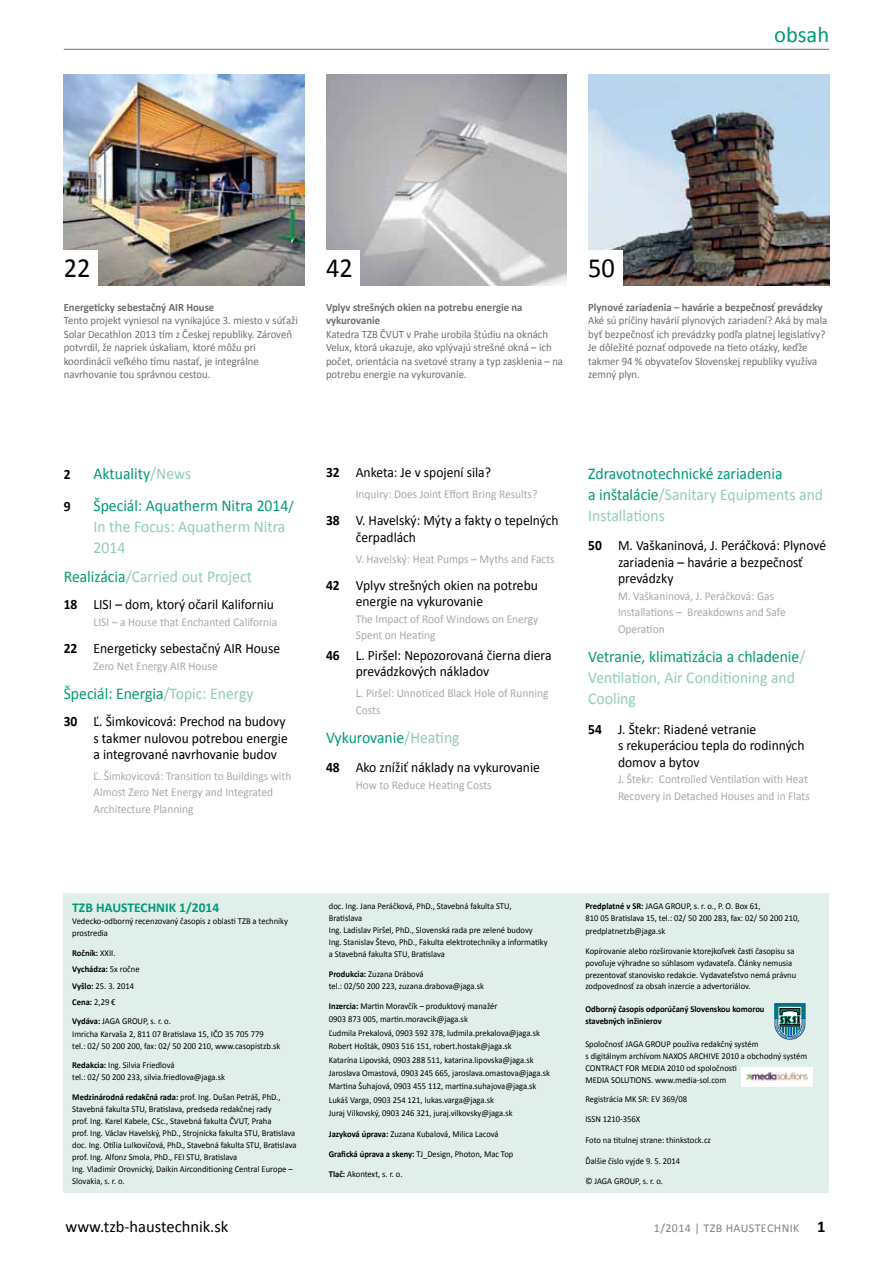
<style>
.page{position:relative;width:893px;height:1263px;background:#fff}
.page>*{position:absolute;margin:0;border:0;box-sizing:border-box;transform-origin:0 0}
.t1{font:27.75px "Calibri";color:#000;scale:.95 1}
.t2{font:22.5px "Calibri";color:#009a74}
.t3{font:16.5px/21px "Calibri";color:#92cbbb;scale:.95 1}
.t4{font:16.5px/21px "Calibri";color:#009a74;scale:.95 1}
.t5{font:16.5px "Calibri";color:#000}
.t6{font:14.25px/16.5px "Calibri";color:#000;scale:.95 1}
.t7{font:700 14.25px "Calibri";color:#000;scale:.95 1}
.t8{font:700 13.5px "Calibri";color:#009a74}
.t9{font:12px/16.5px "Calibri";color:#a7a9ac;scale:.95 1}
.t10{font:12px "Calibri";letter-spacing:.035em;color:#808285}
.t11{font:11.25px/13.5px "Calibri";color:#6d6e71;scale:.95 1}
.t12{font:700 11.25px/13.5px "Calibri";color:#6d6e71;scale:.95 1}
.t13{font:9px/12px "Calibri";color:#000;scale:.95 1}
.t14{font:700 9px/16.4px "Calibri";color:#000;scale:.95 1}
.s1{color:#92cbbb}
.s2{color:#009a74}
.s3{font-size:14.25px;color:#009a74}
.s4{font-weight:700}
.s5{font-weight:400}
.s6{font-weight:700;font-size:16.5px;color:#000}
</style>
<div class="page">
<hr style="left:64px;top:49px;width:765px;height:1px;background:#6d6e71">
<img style="left:588px;top:74px;width:241px;height:211px">
<img style="left:326px;top:74px;width:241px;height:211px">
<img style="left:64px;top:74px;width:241px;height:211px">
<div style="left:64px;top:893px;width:765px;height:300px;background:#e0efea"></div>
<div style="left:60px;top:251px;width:38px;height:38px;background:#fff"></div>
<div style="left:322px;top:251px;width:38px;height:38px;background:#fff"></div>
<div style="left:584px;top:251px;width:38px;height:38px;background:#fff"></div>
<img style="left:741px;top:1067px;width:72px;height:19px">
<svg style="left:775px;top:1003px;width:30px;height:36px"></svg>
<h2 class="t2" style="left:774px;top:21px;width:56px">obsah</h2>
<h1 class="t1" style="left:64px;top:250px;width:30px">22</h1>
<h1 class="t1" style="left:326px;top:250px;width:30px">42</h1>
<h1 class="t1" style="left:588px;top:250px;width:30px">50</h1>
<p class="t12" style="left:326px;top:300px;width:208px">Vplyv strešných okien na potrebu energie na vykurovanie</p>
<p class="t11" style="left:326px;top:327px;width:251px">Katedra TZB ČVUT v Prahe urobila štúdiu na oknách Velux, ktorá ukazuje, ako vplývajú strešné okná – ich počet, orientácia na svetové strany a typ zasklenia – na potrebu energie na vykurovanie.</p>
<p class="t12" style="left:588px;top:300px;width:248px">Plynové zariadenia – havárie a bezpečnosť prevádzky</p>
<p class="t11" style="left:588px;top:313px;width:253px">Aké sú príčiny havárií plynových zariadení? Aká by mala byť bezpečnosť ich prevádzky podľa platnej legislatívy?<br>Je dôležité poznať odpovede na tieto otázky, keďže takmer 94 % obyvateľov Slovenskej republiky využíva zemný plyn.</p>
<p class="t12" style="left:64px;top:300px;width:160px">Energeticky sebestačný AIR House</p>
<p class="t11" style="left:64px;top:313px;width:248px">Tento projekt vyniesol na vynikajúce 3. miesto v súťaži Solar Decathlon 2013 tím z Českej republiky. Zároveň potvrdil, že napriek úskaliam, ktoré môžu pri koordinácii veľkého tímu nastať, je integrálne navrhovanie tou správnou cestou.</p>
<h3 class="t7" style="left:64px;top:465px;width:9px">2</h3>
<h3 class="t4" style="left:94px;top:462px;width:104px">Aktuality<span class="s1">/News</span></h3>
<h3 class="t7" style="left:64px;top:497px;width:9px">9</h3>
<h3 class="t3" style="left:94px;top:494px;width:212px"><span class="s2">Špeciál: Aquatherm Nitra 2014</span><span class="s3">/<br></span>In the Focus: Aquatherm Nitra<br>2014</h3>
<h3 class="t3" style="left:64px;top:565px;width:200px"><span class="s2">Realizácia</span>/Carried out Project</h3>
<h3 class="t6" style="left:64px;top:596px;width:223px"><span class="s4">18</span> LISI – dom, ktorý očaril Kaliforniu</h3>
<h3 class="t9" style="left:94px;top:613px;width:195px">LISI – a House that Enchanted California</h3>
<h3 class="t6" style="left:64px;top:639px;width:229px"><span class="s4">22</span> Energeticky sebestačný AIR House</h3>
<h3 class="t9" style="left:94px;top:657px;width:132px">Zero Net Energy AIR House</h3>
<h3 class="t4" style="left:64px;top:682px;width:201px">Špeciál: Energia<span class="s1">/Topic: Energy</span></h3>
<h3 class="t6" style="left:94px;top:712px;width:206px;text-indent:-30px"><span class="s4">30</span> Ľ. Šimkovicová: Prechod na budovy s takmer nulovou potrebou energie a integrované navrhovanie budov</h3>
<h3 class="t9" style="left:94px;top:767px;width:210px">Ľ. Šimkovicová: Transition to Buildings with<br>Almost Zero Net Energy and Integrated<br>Architecture Planning</h3>
<h3 class="t6" style="left:326px;top:464px;width:175px"><span class="s4">32</span> Anketa: Je v spojení sila?</h3>
<h3 class="t9" style="left:356px;top:485px;width:193px">Inquiry: Does Joint Effort Bring Results?</h3>
<h3 class="t6" style="left:356px;top:512px;width:215px;text-indent:-30px"><span class="s4">38</span> V. Havelský: Mýty a fakty o tepelných čerpadlách</h3>
<h3 class="t9" style="left:356px;top:550px;width:211px">V. Havelský: Heat Pumps – Myths and Facts</h3>
<h3 class="t6" style="left:356px;top:576px;width:193px;text-indent:-30px"><span class="s4">42</span> Vplyv strešných okien na potrebu energie na vykurovanie</h3>
<h3 class="t9" style="left:356px;top:610px;width:194px">The Impact of Roof Windows on Energy<br>Spent on Heating</h3>
<h3 class="t6" style="left:356px;top:646px;width:208px;text-indent:-30px"><span class="s4">46</span> L. Piršel: Nepozorovaná čierna diera prevádzkových nákladov</h3>
<h3 class="t9" style="left:356px;top:684px;width:204px">L. Piršel: Unnoticed Black Hole of Running<br>Costs</h3>
<h3 class="t4" style="left:326px;top:726px;width:142px">Vykurovanie<span class="s1">/Heating</span></h3>
<h3 class="t6" style="left:326px;top:759px;width:227px"><span class="s4">48</span> Ako znížiť náklady na vykurovanie</h3>
<h3 class="t9" style="left:356px;top:776px;width:145px">How to Reduce Heating Costs</h3>
<h3 class="t4" style="left:588px;top:462px;width:249px">Zdravotnotechnické zariadenia<br>a inštalácie<span class="s1">/Sanitary Equipments and<br>Installations</span></h3>
<h3 class="t6" style="left:618px;top:537px;width:221px;text-indent:-30px"><span class="s4">50</span> M. Vaškaninová, J. Peráčková: Plynové zariadenia – havárie a bezpečnosť prevádzky</h3>
<h3 class="t9" style="left:618px;top:587px;width:178px">M. Vaškaninová, J. Peráčková: Gas<br>Installations – Breakdowns and Safe<br>Operation</h3>
<h3 class="t3" style="left:588px;top:646px;width:230px"><span class="s2">Vetranie, klimatizácia a chladenie</span>/<br>Ventilation, Air Conditioning and<br>Cooling</h3>
<h3 class="t6" style="left:618px;top:720px;width:198px;text-indent:-30px"><span class="s4">54</span> J. Štekr: Riadené vetranie<br>s rekuperáciou tepla do rodinných domov a bytov</h3>
<h3 class="t9" style="left:618px;top:770px;width:203px">J. Štekr: Controlled Ventilation with Heat<br>Recovery in Detached Houses and in Flats</h3>
<h3 class="t8" style="left:72px;top:899px;width:148px">TZB HAUSTECHNIK 1/2014</h3>
<p class="t13" style="left:72px;top:915px;width:229px">Vedecko-odborný recenzovaný časopis z oblasti TZB a techniky prostredia</p>
<p class="t14" style="left:72px;top:944px;width:72px">Ročník: <span class="s5">XXII.<br></span>Vychádza: <span class="s5">5x ročne<br></span>Vyšlo: <span class="s5">25. 3. 2014<br></span>Cena: <span class="s5">2,29 €</span></p>
<p class="t13" style="left:72px;top:1015px;width:221px"><span class="s4">Vydáva:</span> JAGA GROUP, s. r. o.<br>Imricha Karvaša 2, 811 07 Bratislava 15, IČO 35 705 779<br>tel.: 02/ 50 200 200, fax: 02/ 50 200 210, www.casopistzb.sk</p>
<p class="t13" style="left:72px;top:1059px;width:162px"><span class="s4">Redakcia:</span> Ing. Silvia Friedlová<br>tel.: 02/ 50 200 233, silvia.friedlova@jaga.sk</p>
<p class="t13" style="left:72px;top:1090px;width:238px"><span class="s4">Medzinárodná redakčná rada:</span> prof. Ing. Dušan Petráš, PhD., Stavebná fakulta STU, Bratislava, predseda redakčnej rady<br>prof. Ing. Karel Kabele, CSc., Stavebná fakulta ČVUT, Praha<br>prof. Ing. Václav Havelský, PhD., Strojnícka fakulta STU, Bratislava doc. Ing. Otília Lulkovičová, PhD., Stavebná fakulta STU, Bratislava prof. Ing. Alfonz Smola, PhD., FEI STU, Bratislava<br>Ing. Vladimír Orovnický, Daikin Airconditioning Central Europe – Slovakia, s. r. o.</p>
<p class="t13" style="left:329px;top:899px;width:232px">doc. Ing. Jana Peráčková, PhD., Stavebná fakulta STU,<br>Bratislava<br>Ing. Ladislav Piršel, PhD., Slovenská rada pre zelené budovy Ing. Stanislav Števo, PhD., Fakulta elektrotechniky a informatiky a Stavebná fakulta STU, Bratislava</p>
<p class="t13" style="left:329px;top:967px;width:165px"><span class="s4">Produkcia:</span> Zuzana Drábová<br>tel.: 02/50 200 223, zuzana.drabova@jaga.sk</p>
<p class="t13" style="left:329px;top:999px;width:234px;line-height:13.4px"><span class="s4">Inzercia:</span> Martin Moravčík – produktový manažér<br>0903 873 005, martin.moravcik@jaga.sk<br>Ľudmila Prekalová, 0903 592 378, ludmila.prekalova@jaga.sk Robert Hošták, 0903 516 151, robert.hostak@jaga.sk<br>Katarína Lipovská, 0903 288 511, katarina.lipovska@jaga.sk Jaroslava Omastová, 0903 245 665, jaroslava.omastova@jaga.sk Martina Šuhajová, 0903 455 112, martina.suhajova@jaga.sk Lukáš Varga, 0903 254 121, lukas.varga@jaga.sk<br>Juraj Vilkovský, 0903 246 321, juraj.vilkovsky@jaga.sk</p>
<p class="t13" style="left:329px;top:1124px;width:196px;line-height:19.8px"><span class="s4">Jazyková úprava:</span> Zuzana Kubalová, Milica Lacová<br><span class="s4">Grafická úprava a skeny:</span> TJ_Design, Photon, Mac Top<br><span class="s4">Tlač:</span> Akontext, s. r. o.</p>
<p class="t13" style="left:585px;top:899px;width:227px;line-height:12.6px"><span class="s4">Predplatné v SR:</span> JAGA GROUP, s. r. o., P. O. Box 61,<br>810 05 Bratislava 15, tel.: 02/ 50 200 283, fax: 02/ 50 200 210, predplatnetzb@jaga.sk</p>
<p class="t13" style="left:585px;top:944px;width:223px">Kopírovanie alebo rozširovanie ktorejkoľvek časti časopisu sa povoľuje výhradne so súhlasom vydavateľa. Články nemusia prezentovať stanovisko redakcie. Vydavateľstvo nemá právnu zodpovednosť za obsah inzercie a advertoriálov.</p>
<p class="t14" style="left:585px;top:1003px;width:190px;line-height:11.9px">Odborný časopis odporúčaný Slovenskou komorou stavebných inžinierov</p>
<p class="t13" style="left:585px;top:1038px;width:235px">Spoločnosť JAGA GROUP používa redakčný systém<br>s digitálnym archívom NAXOS ARCHIVE 2010 a obchodný systém CONTRACT FOR MEDIA 2010 od spoločnosti<br>MEDIA SOLUTIONS. www.media-sol.com</p>
<p class="t13" style="left:585px;top:1092px;width:109px">Registrácia MK SR: EV 369/08</p>
<p class="t13" style="left:585px;top:1113px;width:59px">ISSN 1210-356X</p>
<p class="t13" style="left:585px;top:1133px;width:134px">Foto na titulnej strane: thinkstock.cz</p>
<p class="t13" style="left:585px;top:1154px;width:101px">Ďalšie číslo vyjde 9. 5. 2014</p>
<p class="t13" style="left:585px;top:1175px;width:83px">© JAGA GROUP, s. r. o.</p>
<h3 class="t5" style="left:66px;top:1216px;width:164px">www.tzb-haustechnik.sk</h3>
<h3 class="t10" style="left:654px;top:1220px;width:173px">1/2014 | TZB HAUSTECHNIK <span class="s6">1</span></h3>
</div>
